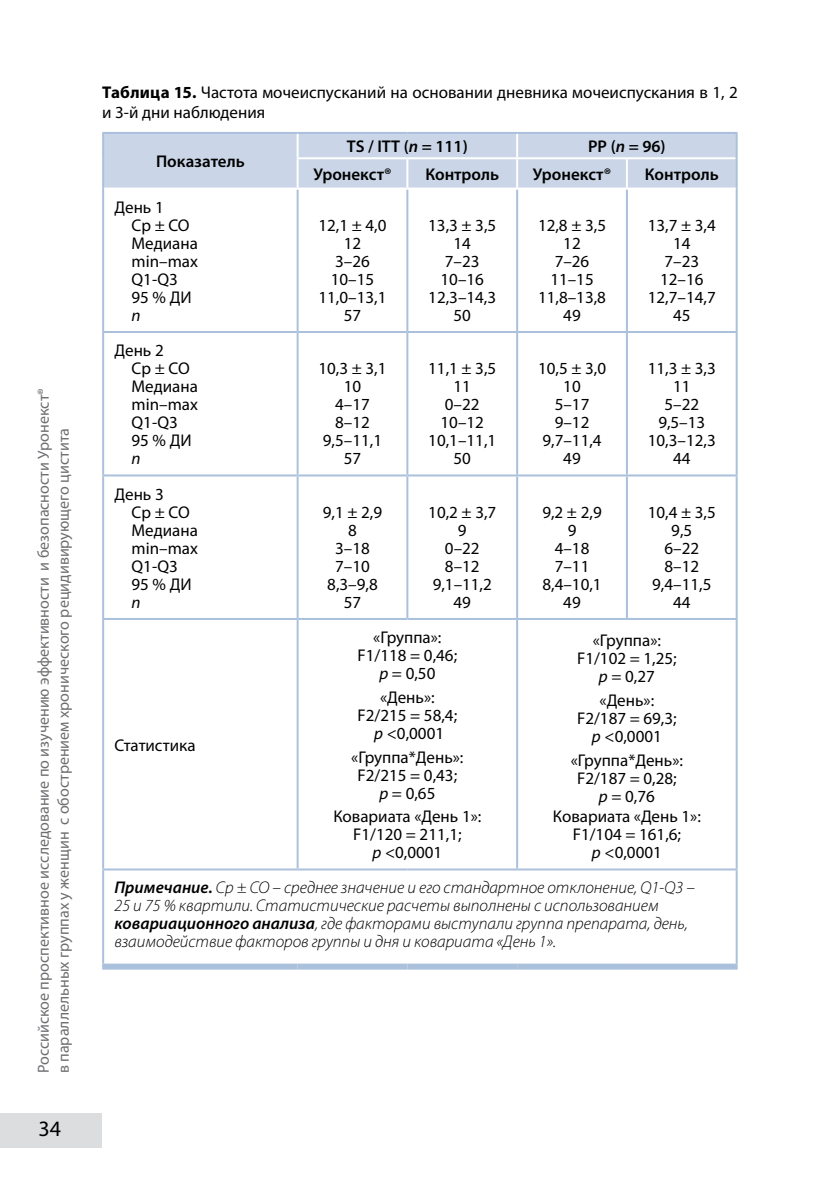
<style>
.page{position:relative;width:840px;height:1191px;background:#fff}
.page>*{position:absolute;margin:0;border:0;box-sizing:border-box;transform-origin:0 0}
.t1{font:22px "Myriad Pro";color:#000}
.t2{font:17px/18px "Myriad Pro";color:#000;text-align:center}
.t3{font:italic 300 17px/18px "Myriad Pro";color:#000}
.t4{font:600 17px "Myriad Pro";color:#000}
.t5{font:italic 17px "Myriad Pro";color:#000}
.t6{font:16px/20px "Myriad Pro";color:#6d6e71}
.s1{font-weight:700}
.s2{font-style:italic}
.s3{font-weight:600}
</style>
<div class="page">
<div style="left:0;top:1113px;width:102px;height:34px;background:#dcddde"></div>
<div style="left:104px;top:134px;width:631px;height:53px;background:#cad6e7"></div>
<hr style="left:296px;top:134px;width:2px;height:23px;background:#fff">
<hr style="left:516px;top:134px;width:2px;height:23px;background:#fff">
<hr style="left:296px;top:157px;width:111px;height:2px;background:#fff">
<hr style="left:296px;top:159px;width:2px;height:28px;background:#fff">
<hr style="left:407px;top:157px;width:110px;height:2px;background:#fff">
<hr style="left:406px;top:159px;width:2px;height:28px;background:#fff">
<hr style="left:517px;top:157px;width:109px;height:2px;background:#fff">
<hr style="left:516px;top:159px;width:2px;height:28px;background:#fff">
<hr style="left:626px;top:157px;width:109px;height:2px;background:#fff">
<hr style="left:625px;top:159px;width:2px;height:28px;background:#fff">
<hr style="left:296px;top:189px;width:2px;height:142px;background:#abc0db">
<hr style="left:406px;top:189px;width:2px;height:142px;background:#abc0db">
<hr style="left:516px;top:189px;width:2px;height:142px;background:#abc0db">
<hr style="left:625px;top:189px;width:2px;height:142px;background:#abc0db">
<hr style="left:296px;top:333px;width:2px;height:141px;background:#abc0db">
<hr style="left:406px;top:333px;width:2px;height:141px;background:#abc0db">
<hr style="left:516px;top:333px;width:2px;height:141px;background:#abc0db">
<hr style="left:625px;top:333px;width:2px;height:141px;background:#abc0db">
<hr style="left:296px;top:476px;width:2px;height:142px;background:#abc0db">
<hr style="left:406px;top:476px;width:2px;height:142px;background:#abc0db">
<hr style="left:516px;top:476px;width:2px;height:142px;background:#abc0db">
<hr style="left:625px;top:476px;width:2px;height:142px;background:#abc0db">
<hr style="left:102px;top:618px;width:195px;height:2px;background:#abc0db">
<hr style="left:297px;top:618px;width:110px;height:2px;background:#abc0db">
<hr style="left:296px;top:620px;width:2px;height:248px;background:#abc0db">
<hr style="left:407px;top:618px;width:110px;height:2px;background:#abc0db">
<hr style="left:517px;top:618px;width:109px;height:2px;background:#abc0db">
<hr style="left:516px;top:620px;width:2px;height:248px;background:#abc0db">
<hr style="left:626px;top:618px;width:111px;height:2px;background:#abc0db">
<hr style="left:102px;top:134px;width:2px;height:24px;background:#abc0db">
<hr style="left:102px;top:158px;width:2px;height:30px;background:#abc0db">
<hr style="left:735px;top:134px;width:2px;height:24px;background:#abc0db">
<hr style="left:735px;top:158px;width:2px;height:30px;background:#abc0db">
<hr style="left:102px;top:188px;width:2px;height:143px;background:#abc0db">
<hr style="left:735px;top:188px;width:2px;height:143px;background:#abc0db">
<hr style="left:102px;top:333px;width:2px;height:141px;background:#abc0db">
<hr style="left:735px;top:333px;width:2px;height:141px;background:#abc0db">
<hr style="left:102px;top:476px;width:2px;height:142px;background:#abc0db">
<hr style="left:735px;top:476px;width:2px;height:142px;background:#abc0db">
<hr style="left:102px;top:620px;width:2px;height:248px;background:#abc0db">
<hr style="left:735px;top:620px;width:2px;height:248px;background:#abc0db">
<hr style="left:102px;top:132px;width:195px;height:2px;background:#abc0db">
<hr style="left:297px;top:132px;width:110px;height:2px;background:#abc0db">
<hr style="left:407px;top:132px;width:110px;height:2px;background:#abc0db">
<hr style="left:517px;top:132px;width:109px;height:2px;background:#abc0db">
<hr style="left:626px;top:132px;width:111px;height:2px;background:#abc0db">
<hr style="left:102px;top:331px;width:195px;height:2px;background:#abc0db">
<hr style="left:297px;top:331px;width:110px;height:2px;background:#abc0db">
<hr style="left:407px;top:331px;width:110px;height:2px;background:#abc0db">
<hr style="left:517px;top:331px;width:109px;height:2px;background:#abc0db">
<hr style="left:626px;top:331px;width:111px;height:2px;background:#abc0db">
<hr style="left:102px;top:474px;width:195px;height:2px;background:#abc0db">
<hr style="left:297px;top:474px;width:110px;height:2px;background:#abc0db">
<hr style="left:407px;top:474px;width:110px;height:2px;background:#abc0db">
<hr style="left:517px;top:474px;width:109px;height:2px;background:#abc0db">
<hr style="left:626px;top:474px;width:111px;height:2px;background:#abc0db">
<hr style="left:102px;top:868px;width:195px;height:2px;background:#abc0db">
<hr style="left:102px;top:870px;width:2px;height:93px;background:#abc0db">
<hr style="left:297px;top:868px;width:110px;height:2px;background:#abc0db">
<hr style="left:407px;top:868px;width:110px;height:2px;background:#abc0db">
<hr style="left:517px;top:868px;width:109px;height:2px;background:#abc0db">
<hr style="left:626px;top:868px;width:111px;height:2px;background:#abc0db">
<hr style="left:735px;top:870px;width:2px;height:93px;background:#abc0db">
<div style="left:102px;top:963px;width:195px;height:6px;background:#abc0db"></div>
<div style="left:297px;top:963px;width:110px;height:6px;background:#abc0db"></div>
<div style="left:407px;top:963px;width:110px;height:6px;background:#abc0db"></div>
<div style="left:517px;top:963px;width:109px;height:6px;background:#abc0db"></div>
<div style="left:626px;top:963px;width:111px;height:6px;background:#abc0db"></div>
<p class="t6" style="left:33px;top:1073px;width:687px;rotate:-90deg">Российское проспективное исследование по изучению эффективности и безопасности Уронекст® в параллельных группах у женщин с обострением хронического рецидивирующего цистита</p>
<p class="t1" style="left:38px;top:1115px;width:24px">34</p>
<p class="t2" style="left:102px;top:82px;width:636px;line-height:20.4px;text-align:left"><span class="s1">Таблица 15.</span> Частота мочеиспусканий на основании дневника мочеиспускания в 1, 2 и 3-й дни наблюдения</p>
<p class="t4" style="left:156px;top:151px;width:90px">Показатель</p>
<p class="t4" style="left:347px;top:135px;width:122px">TS / ITT (<span class="s2">n</span> = 111)</p>
<p class="t4" style="left:587px;top:135px;width:79px">PP (<span class="s2">n</span> = 96)</p>
<p class="t4" style="left:313px;top:163px;width:80px">Уронекст®</p>
<p class="t4" style="left:425px;top:163px;width:75px">Контроль</p>
<p class="t4" style="left:532px;top:163px;width:80px">Уронекст®</p>
<p class="t4" style="left:644px;top:163px;width:75px">Контроль</p>
<p class="t2" style="left:131px;top:198px;width:68px;text-align:left;text-indent:-17px">День 1<br>Ср ± СО<br>Медиана min–max<br>Q1-Q3<br>95 % ДИ</p>
<p class="t5" style="left:131px;top:304px;width:11px">n</p>
<p class="t2" style="left:131px;top:341px;width:68px;text-align:left;text-indent:-17px">День 2<br>Ср ± СО<br>Медиана min–max<br>Q1-Q3<br>95 % ДИ</p>
<p class="t5" style="left:131px;top:448px;width:11px">n</p>
<p class="t2" style="left:131px;top:485px;width:68px;text-align:left;text-indent:-17px">День 3<br>Ср ± СО<br>Медиана min–max<br>Q1-Q3<br>95 % ДИ</p>
<p class="t5" style="left:131px;top:591px;width:11px">n</p>
<p class="t2" style="left:318px;top:216px;width:69px">12,1 ± 4,0<br>12<br>3–26<br>10–15<br>11,0–13,1<br>57</p>
<p class="t2" style="left:428px;top:216px;width:69px">13,3 ± 3,5<br>14<br>7–23<br>10–16<br>12,3–14,3<br>50</p>
<p class="t2" style="left:537px;top:216px;width:69px">12,8 ± 3,5<br>12<br>7–26<br>11–15<br>11,8–13,8<br>49</p>
<p class="t2" style="left:647px;top:216px;width:69px">13,7 ± 3,4<br>14<br>7–23<br>12–16<br>12,7–14,7<br>45</p>
<p class="t2" style="left:318px;top:359px;width:69px">10,3 ± 3,1<br>10<br>4–17<br>8–12<br>9,5–11,1<br>57</p>
<p class="t2" style="left:428px;top:359px;width:69px">11,1 ± 3,5<br>11<br>0–22<br>10–12<br>10,1–11,1<br>50</p>
<p class="t2" style="left:537px;top:359px;width:69px">10,5 ± 3,0<br>10<br>5–17<br>9–12<br>9,7–11,4<br>49</p>
<p class="t2" style="left:647px;top:359px;width:69px">11,3 ± 3,3<br>11<br>5–22<br>9,5–13<br>10,3–12,3<br>44</p>
<p class="t2" style="left:323px;top:503px;width:61px">9,1 ± 2,9<br>8<br>3–18<br>7–10<br>8,3–9,8<br>57</p>
<p class="t2" style="left:428px;top:503px;width:69px">10,2 ± 3,7<br>9<br>0–22<br>8–12<br>9,1–11,2<br>49</p>
<p class="t2" style="left:542px;top:503px;width:61px">9,2 ± 2,9<br>9<br>4–18<br>7–11<br>8,4–10,1<br>49</p>
<p class="t2" style="left:647px;top:503px;width:69px">10,4 ± 3,5<br>9,5<br>6–22<br>8–12<br>9,4–11,5<br>44</p>
<p class="t2" style="left:357px;top:628px;width:101px">«Группа»:<br>F1/118 = 0,46; <span class="s2">p</span> = 0,50</p>
<p class="t2" style="left:357px;top:688px;width:101px">«День»:<br>F2/215 = 58,4; <span class="s2">p</span> &lt;0,0001</p>
<p class="t2" style="left:351px;top:747px;width:114px">«Группа*День»:<br>F2/215 = 0,43; <span class="s2">p</span> = 0,65</p>
<p class="t2" style="left:333px;top:807px;width:149px">Ковариата «День 1»:<br>F1/120 = 211,1;<br><span class="s2">p</span> &lt;0,0001</p>
<p class="t2" style="left:576px;top:631px;width:101px">«Группа»:<br>F1/102 = 1,25; <span class="s2">p</span> = 0,27</p>
<p class="t2" style="left:576px;top:691px;width:101px">«День»:<br>F2/187 = 69,3; <span class="s2">p</span> &lt;0,0001</p>
<p class="t2" style="left:570px;top:750px;width:114px">«Группа*День»:<br>F2/187 = 0,28; <span class="s2">p</span> = 0,76</p>
<p class="t2" style="left:552px;top:807px;width:149px">Ковариата «День 1»:<br>F1/104 = 161,6;<br><span class="s2">p</span> &lt;0,0001</p>
<p class="t3" style="left:114px;top:877px;width:581px"><span class="s3">Примечание.</span> Ср ± СО – среднее значение и его стандартное отклонение, Q1-Q3 – 25 и 75 % квартили. Статистические расчеты выполнены с использованием <span class="s3">ковариационного анализа</span>, где факторами выступали группа препарата, день, взаимодействие факторов группы и дня и ковариата «День 1».</p>
<p class="t2" style="left:114px;top:736px;width:83px">Статистика</p>
</div>
